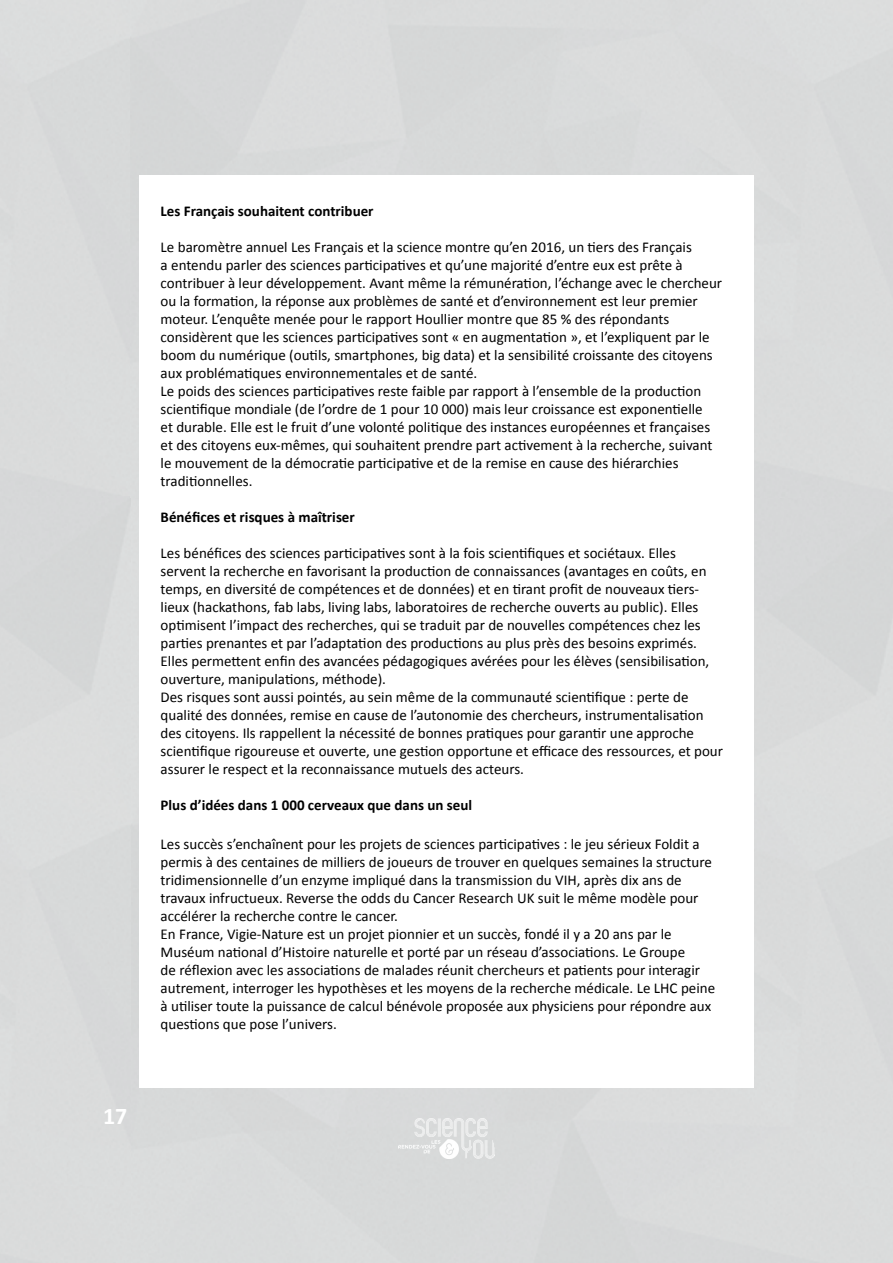
<style>
.page{position:relative;width:893px;height:1263px;background:#fff}
.page>*{position:absolute;margin:0;border:0;box-sizing:border-box;transform-origin:0 0}
.t1{font:700 24px "Calibri";color:#fff}
.t2{font:15px/18px "Calibri";color:#000}
.t3{font:700 15px "Calibri";color:#000}
</style>
<div class="page">
<img style="left:398px;top:1118px;width:97px;height:40px">
<h1 class="t1" style="left:103px;top:1100px;width:26px">17</h1>
<p class="t3" style="left:161px;top:201px;width:214px">Les Français souhaitent contribuer</p>
<p class="t2" style="left:161px;top:238px;width:563px">Le baromètre annuel Les Français et la science montre qu’en 2016, un tiers des Français<br>a entendu parler des sciences participatives et qu’une majorité d’entre eux est prête à contribuer à leur développement. Avant même la rémunération, l’échange avec le chercheur ou la formation, la réponse aux problèmes de santé et d’environnement est leur premier moteur. L’enquête menée pour le rapport Houllier montre que 85 % des répondants considèrent que les sciences participatives sont « en augmentation », et l’expliquent par le boom du numérique (outils, smartphones, big data) et la sensibilité croissante des citoyens aux problématiques environnementales et de santé.<br>Le poids des sciences participatives reste faible par rapport à l’ensemble de la production scientifique mondiale (de l’ordre de 1 pour 10 000) mais leur croissance est exponentielle<br>et durable. Elle est le fruit d’une volonté politique des instances européennes et françaises et des citoyens eux-mêmes, qui souhaitent prendre part activement à la recherche, suivant le mouvement de la démocratie participative et de la remise en cause des hiérarchies traditionnelles.</p>
<p class="t3" style="left:161px;top:507px;width:196px">Bénéfices et risques à maîtriser</p>
<p class="t2" style="left:161px;top:544px;width:564px">Les bénéfices des sciences participatives sont à la fois scientifiques et sociétaux. Elles servent la recherche en favorisant la production de connaissances (avantages en coûts, en temps, en diversité de compétences et de données) et en tirant profit de nouveaux tiers&shy;lieux (hackathons, fab labs, living labs, laboratoires de recherche ouverts au public). Elles optimisent l’impact des recherches, qui se traduit par de nouvelles compétences chez les parties prenantes et par l’adaptation des productions au plus près des besoins exprimés.<br>Elles permettent enfin des avancées pédagogiques avérées pour les élèves (sensibilisation, ouverture, manipulations, méthode).<br>Des risques sont aussi pointés, au sein même de la communauté scientifique : perte de qualité des données, remise en cause de l’autonomie des chercheurs, instrumentalisation des citoyens. I ls rappellent la nécessité de bonnes pratiques pour garantir une approche scientifique rigoureuse et ouverte, une gestion opportune et efficace des ressources, et pour assurer le respect et la reconnaissance mutuels des acteurs.</p>
<p class="t3" style="left:161px;top:795px;width:313px">Plus d’idées dans 1 000 cerveaux que dans un seul</p>
<p class="t2" style="left:161px;top:835px;width:556px">Les succès s’enchaînent pour les projets de sciences participatives : le jeu sérieux Foldit a permis à des centaines de milliers de joueurs de trouver en quelques semaines la structure tridimensionnelle d’un enzyme impliqué dans la transmission du VI H, après dix ans de travaux infructueux. Reverse the odds du Cancer Research U K suit le même modèle pour accélérer la recherche contre le cancer.<br>En France, Vigie-Nature est un projet pionnier et un succès, fondé il y a 20 ans par le Muséum national d’Histoire naturelle et porté par un réseau d’associations. Le Groupe<br>de réflexion avec les associations de malades réunit chercheurs et patients pour interagir autrement, interroger les hypothèses et les moyens de la recherche médicale. Le LHC peine à utiliser toute la puissance de calcul bénévole proposée aux physiciens pour répondre aux questions que pose l’univers.</p>
</div>
